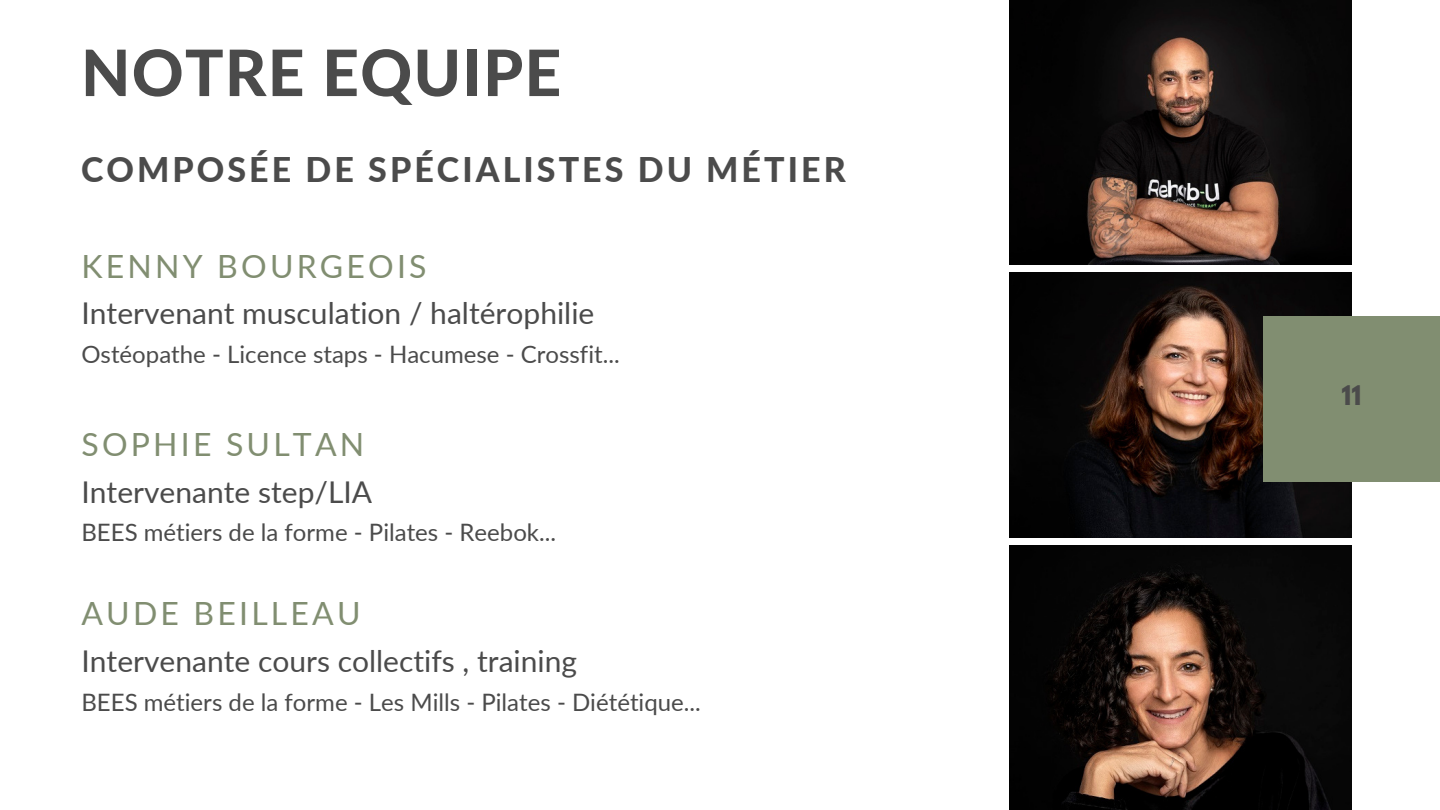
<style>
.page{position:relative;width:1440px;height:810px;background:#fff}
.page>*{position:absolute;margin:0;border:0;box-sizing:border-box;transform-origin:0 0}
.t1{font:800 64px "Lato";letter-spacing:.02em;color:#4b4b4b}
.t2{font:800 34px "Lato";letter-spacing:.09em;color:#4b4b4b}
.t3{font:32px "Lato";letter-spacing:.1em;color:#818e71}
.t4{font:30px "Lato";color:#4b4b4b}
.t5{font:24px "Lato";color:#4b4b4b}
.t6{font:700 24px "League Spartan";color:#4b4b4b}
</style>
<div class="page">
<img style="left:1010px;top:0;width:342px;height:265px">
<img style="left:1010px;top:272px;width:342px;height:266px">
<img style="left:1010px;top:545px;width:342px;height:265px">
<div style="left:1263px;top:316px;width:177px;height:166px;background:#818e71"></div>
<p class="t1" style="left:81px;top:33px;width:482px">NOTRE EQUIPE</p>
<p class="t2" style="left:81px;top:148px;width:766px">COMPOSÉE DE SPÉCIALISTES DU MÉTIER</p>
<h2 class="t3" style="left:81px;top:246px;width:347px">KENNY BOURGEOIS</h2>
<h4 class="t4" style="left:81px;top:295px;width:514px">Intervenant musculation / haltérophilie</h4>
<h3 class="t5" style="left:81px;top:339px;width:540px">Ostéopathe - Licence staps - Hacumese - Crossfit...</h3>
<p class="t3" style="left:81px;top:424px;width:284px">SOPHIE SULTAN</p>
<h4 class="t4" style="left:81px;top:473px;width:292px">Intervenante step/LIA</h4>
<h3 class="t5" style="left:81px;top:518px;width:476px">BEES métiers de la forme - Pilates - Reebok...</h3>
<p class="t3" style="left:81px;top:594px;width:281px">AUDE BEILLEAU</p>
<h4 class="t4" style="left:81px;top:642px;width:497px">Intervenante cours collectifs , training</h4>
<h3 class="t5" style="left:81px;top:687px;width:621px">BEES métiers de la forme - Les Mills - Pilates - Diététique...</h3>
<h1 class="t6" style="left:1342px;top:383px;width:21px">11</h1>
</div>
